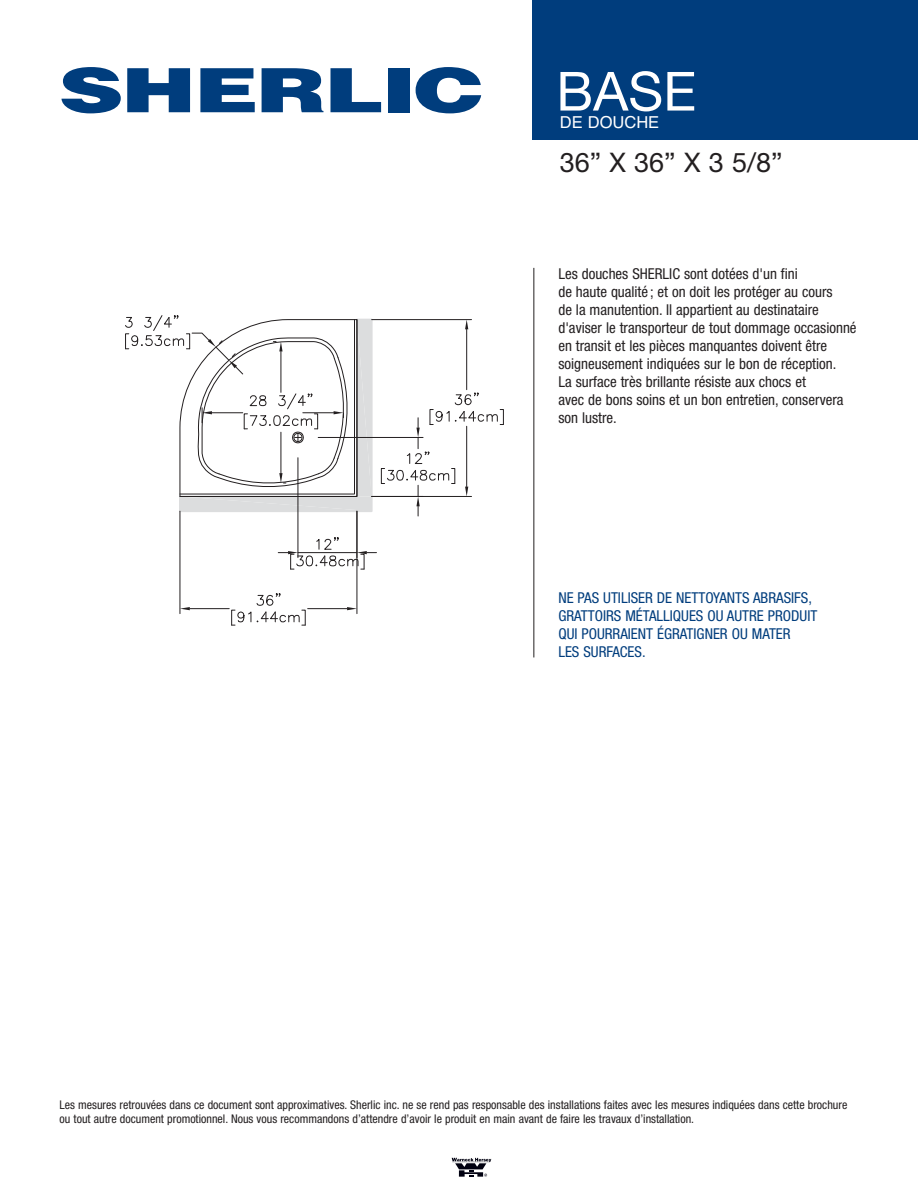
<style>
.page{position:relative;width:918px;height:1188px;background:#fff}
.page>*{position:absolute;margin:0;border:0;box-sizing:border-box;transform-origin:0 0}
.t1{font:54px "Helvetica Neue LT Std";color:#fff}
.t2{font:27px "Helvetica Neue LT Std";color:#231f20}
.t3{font:16.5px "Helvetica";color:#fff}
.t4{font:condensed 15px/18px "Helvetica Neue LT Std";color:#231f20}
.t5{font:condensed 15px/18px "Helvetica Neue LT Std";color:#003d7d}
.t6{font:condensed 12px/14.4px "Helvetica Neue LT Std";color:#231f20}
</style>
<div class="page">
<div style="left:532px;top:0;width:386px;height:140px;background:#003d7d"></div>
<hr style="left:534px;top:268px;width:1px;height:389px;background:#231f20">
<hr style="left:190px;top:608px;width:39px;height:1px;background:#231f20">
<hr style="left:308px;top:608px;width:39px;height:1px;background:#231f20">
<hr style="left:180px;top:511px;width:1px;height:103px;background:#231f20">
<hr style="left:357px;top:511px;width:1px;height:103px;background:#231f20">
<svg style="left:347px;top:607px;width:10px;height:3px"></svg>
<svg style="left:180px;top:607px;width:10px;height:3px"></svg>
<svg style="left:231px;top:593px;width:75px;height:33px"></svg>
<hr style="left:372px;top:319px;width:100px;height:1px;background:#231f20">
<hr style="left:466px;top:329px;width:1px;height:61px;background:#231f20">
<svg style="left:465px;top:320px;width:3px;height:9px"></svg>
<hr style="left:298px;top:458px;width:1px;height:100px;background:#231f20">
<svg style="left:278px;top:536px;width:99px;height:34px"></svg>
<hr style="left:372px;top:496px;width:51px;height:1px;background:#231f20">
<hr style="left:318px;top:437px;width:105px;height:1px;background:#231f20">
<svg style="left:381px;top:392px;width:123px;height:124px"></svg>
<svg style="left:125px;top:315px;width:249px;height:198px"></svg>
<svg style="left:61px;top:67px;width:60px;height:46px"></svg>
<svg style="left:127px;top:68px;width:63px;height:44px"></svg>
<svg style="left:200px;top:68px;width:55px;height:44px"></svg>
<svg style="left:262px;top:68px;width:61px;height:44px"></svg>
<svg style="left:331px;top:68px;width:50px;height:44px"></svg>
<div style="left:388px;top:68px;width:21px;height:44px;background:#003d7d"></div>
<svg style="left:416px;top:67px;width:65px;height:46px"></svg>
<svg style="left:452px;top:1158px;width:39px;height:19px"></svg>
<h1 class="t1" style="left:556px;top:60px;width:141px">BASE</h1>
<p class="t3" style="left:560px;top:116px;width:101px">DE DOUCHE</p>
<h2 class="t2" style="left:560px;top:147px;width:224px">36” X 36” X 3 5/8”</h2>
<p class="t4" style="left:558px;top:266px;width:300px">Les douches SHERLIC sont dotées d'un fini<br>de haute qualité; et on doit les protéger au cours<br>de la manutention. Il appartient au destinataire d'aviser le transporteur de tout dommage occasionné en transit et les pièces manquantes doivent être soigneusement indiquées sur le bon de réception.<br>La surface très brillante résiste aux chocs et<br>avec de bons soins et un bon entretien, conservera son lustre.</p>
<p class="t5" style="left:558px;top:590px;width:260px">NE PAS UTILISER DE NETTOYANTS ABRASIFS,<br>GRATTOIRS MÉTALLIQUES OU AUTRE PRODUIT<br>QUI POURRAIENT ÉGRATIGNER OU MATER<br>LES SURFACES.</p>
<p class="t6" style="left:60px;top:1098px;width:789px">Les mesures retrouvées dans ce document sont approximatives. Sherlic inc. ne se rend pas responsable des installations faites avec les mesures indiquées dans cette brochure ou tout autre document promotionnel. Nous vous recommandons d’attendre d’avoir le produit en main avant de faire les travaux d’installation.</p>
</div>
